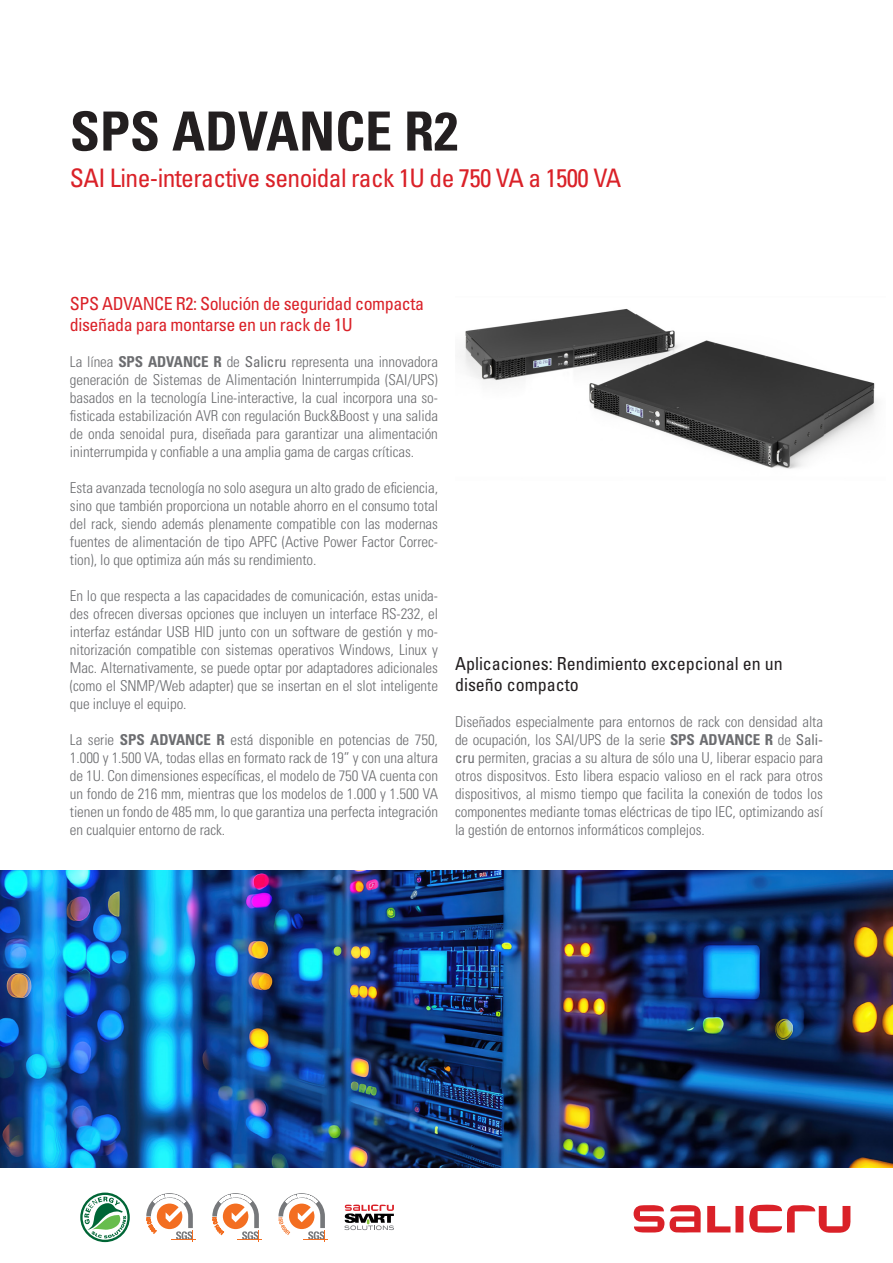
<style>
.page{position:relative;width:893px;height:1263px;background:#fff}
.page>*{position:absolute;margin:0;border:0;box-sizing:border-box;transform-origin:0 0}
.Titulo_ficha{font:700 condensed 54px "Univers LT Std";color:#231f20}
.Subtitulo_ficha{font:condensed 25.5px "Univers LT Std";letter-spacing:-.025em;color:#da2128}
.Titulo_texto{font:condensed 18px/21px "Univers LT Std";letter-spacing:-.025em;color:#da2128}
.Titulo_aplicaciones{font:condensed 18px/21px "Univers LT Std";color:#231f20}
.Basico_JUSTIFICADO{font:300 condensed 15px/18px "Univers LT Std";letter-spacing:-.005em;color:#6c6d70;text-align:justify}
.s1{font-weight:700}
.s2{font-weight:400}
</style>
<div class="page">
<svg style="left:634px;top:1204px;width:217px;height:29px"></svg>
<img style="left:0;top:871px;width:893px;height:297px">
<img style="left:460px;top:309px;width:417px;height:160px">
<svg style="left:80px;top:1192px;width:50px;height:50px"></svg>
<svg style="left:146px;top:1193px;width:50px;height:48px"></svg>
<svg style="left:212px;top:1193px;width:50px;height:48px"></svg>
<svg style="left:278px;top:1193px;width:50px;height:48px"></svg>
<svg style="left:344px;top:1204px;width:50px;height:26px"></svg>
<p class="Titulo_ficha" style="left:70px;top:98px;width:390px">SPS ADVANCE R2</p>
<p class="Subtitulo_ficha" style="left:70px;top:162px;width:553px">SAI Line-interactive senoidal rack 1U de 750 VA a 1500 VA</p>
<p class="Titulo_texto" style="left:70px;top:292px;width:356px">SPS ADVANCE R2: Solución de seguridad compacta diseñada para montarse en un rack de 1U</p>
<p class="Basico_JUSTIFICADO" style="left:70px;top:352px;width:370px">La línea <span class="s1">SPS ADVANCE R</span> de <span class="s2">Salicru</span> representa una innovadora generación de Sistemas de Alimentación Ininterrumpida (SAI/UPS) basados en la tecnología Line-interactive, la cual incorpora una so&shy;fisticada estabilización AVR con regulación Buck&amp;Boost y una salida de onda senoidal pura, diseñada para garantizar una alimentación ininterrumpida y confiable a una amplia gama de cargas críticas.</p>
<p class="Basico_JUSTIFICADO" style="left:70px;top:478px;width:370px">Esta avanzada tecnología no solo asegura un alto grado de eficiencia, sino que también proporciona un notable ahorro en el consumo total del rack, siendo además plenamente compatible con las modernas fuentes de alimentación de tipo APFC (Active Power Factor Correc&shy;tion), lo que optimiza aún más su rendimiento.</p>
<p class="Basico_JUSTIFICADO" style="left:70px;top:586px;width:370px">En lo que respecta a las capacidades de comunicación, estas unida&shy;des ofrecen diversas opciones que incluyen un interface RS-232, el interfaz estándar USB HID junto con un software de gestión y mo&shy;nitorización compatible con sistemas operativos Windows, Linux y Mac. Alternativamente, se puede optar por adaptadores adicionales (como el SNMP/Web adapter) que se insertan en el slot inteligente que incluye el equipo.</p>
<p class="Basico_JUSTIFICADO" style="left:70px;top:730px;width:370px">La serie <span class="s1">SPS ADVANCE R</span> está disponible en potencias de 750, 1.000 y 1.500 VA, todas ellas en formato rack de 19” y con una altura de 1U. Con dimensiones específicas, el modelo de 750 VA cuenta con un fondo de 216 mm, mientras que los modelos de 1.000 y 1.500 VA tienen un fondo de 485 mm, lo que garantiza una perfecta integración en cualquier entorno de rack.</p>
<p class="Titulo_aplicaciones" style="left:455px;top:652px;width:329px">Aplicaciones: Rendimiento excepcional en un diseño compacto</p>
<p class="Basico_JUSTIFICADO" style="left:455px;top:712px;width:370px">Diseñados especialmente para entornos de rack con densidad alta de ocupación, los SAI/UPS de la serie <span class="s1">SPS ADVANCE R</span> de <span class="s2">Sali&shy;cru</span> permiten, gracias a su altura de sólo una U, liberar espacio para otros dispositvos. Esto libera espacio valioso en el rack para otros dispositivos, al mismo tiempo que facilita la conexión de todos los componentes mediante tomas eléctricas de tipo IEC, optimizando así la gestión de entornos informáticos complejos.</p>
</div>
